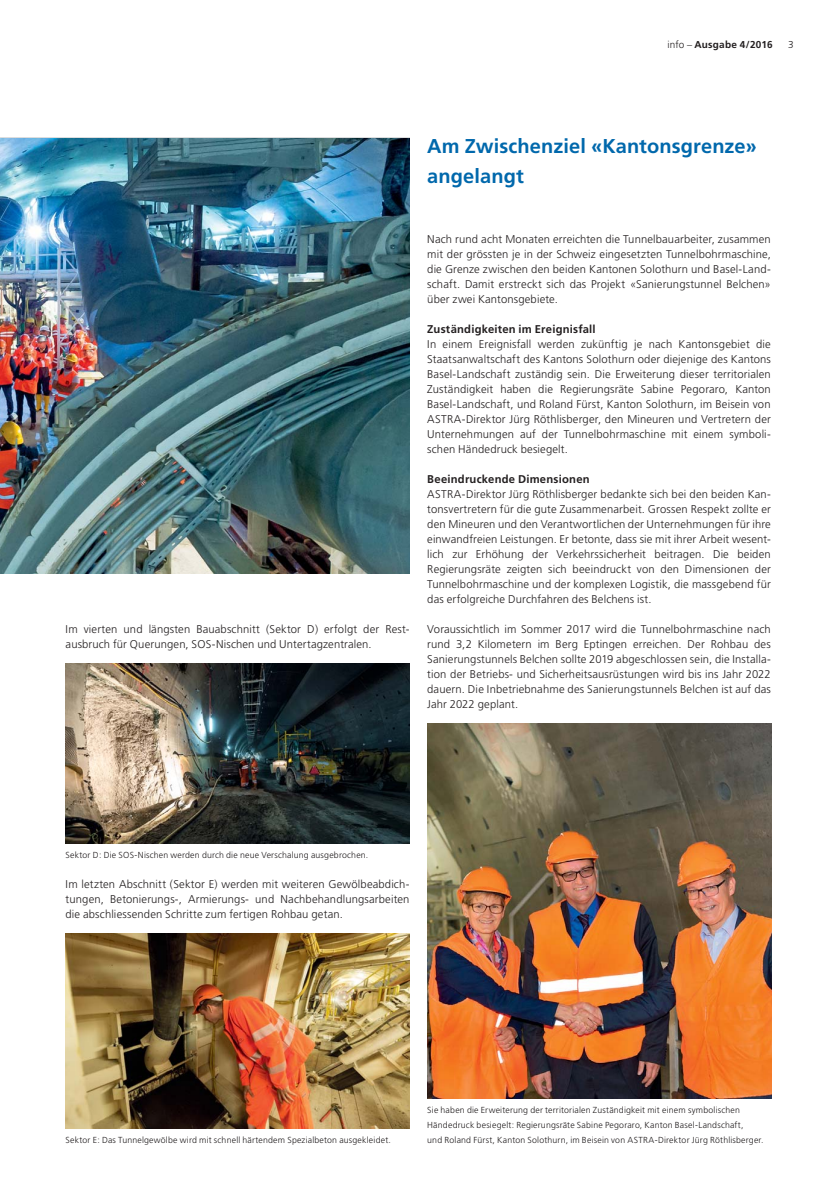
<style>
.page{position:relative;width:824px;height:1191px;background:#fff}
.page>*{position:absolute;margin:0;border:0;box-sizing:border-box;transform-origin:0 0}
.t1{font:700 20px/30px "Frutiger";letter-spacing:.005em;color:#0068ac}
.t2{font:300 11.25px/15px "Frutiger";letter-spacing:.01em;color:#231f20;text-align:justify}
.t3{font:700 11.25px "Frutiger";letter-spacing:.02em;color:#231f20}
.t4{font:700 10px "Frutiger";letter-spacing:.025em;color:#231f20}
.t5{font:300 10px "Frutiger";color:#231f20}
.t6{font:300 8.75px/15px "Frutiger";letter-spacing:.02em;color:#231f20}
.s1{font-weight:300}
</style>
<div class="page">
<img style="left:0;top:139px;width:409px;height:434px">
<img style="left:66px;top:663px;width:343px;height:180px">
<img style="left:66px;top:933px;width:343px;height:195px">
<img style="left:427px;top:723px;width:344px;height:375px">
<p class="t4" style="left:667px;top:40px;width:107px"><span class="s1">info –</span> Ausgabe 4/2016</p>
<p class="t5" style="left:787px;top:40px;width:7px">3</p>
<h1 class="t1" style="left:427px;top:132px;width:331px">Am Zwischenziel «Kantonsgrenze» angelangt</h1>
<p class="t2" style="left:66px;top:622px;width:345px">Im vierten und längsten Bauabschnitt (Sektor D) erfolgt der Rest&shy;ausbruch für Querungen, SOS-Nischen und Untertagzentralen.</p>
<p class="t2" style="left:427px;top:232px;width:345px">Nach rund acht Monaten erreichten die Tunnelbauarbeiter, zusammen mit der grössten je in der Schweiz eingesetzten Tunnelbohr maschine, die Grenze zwischen den beiden Kantonen Solothurn und Basel-Land&shy;schaft. Damit erstreckt sich das Projekt «Sanierungstunnel Belchen» über zwei Kantonsgebiete.</p>
<p class="t3" style="left:427px;top:323px;width:170px">Zuständigkeiten im Ereignisfall</p>
<p class="t2" style="left:427px;top:337px;width:345px">In einem Ereignisfall werden zukünftig je nach Kantonsgebiet die Staatsanwaltschaft des Kantons Solothurn oder diejenige des Kantons Basel-Landschaft zuständig sein. Die Erweiterung dieser territorialen Zuständigkeit haben die Regierungsräte Sabine Pegoraro, Kanton Basel-Landschaft, und Roland Fürst, Kanton Solothurn, im Beisein von ASTRA-Direktor Jürg Röthlisberger, den Mineuren und Vertretern der Unternehmungen auf der Tunnelbohrmaschine mit einem symboli&shy;schen Händedruck besiegelt.</p>
<p class="t3" style="left:427px;top:473px;width:164px">Beeindruckende Dimensionen</p>
<p class="t2" style="left:427px;top:487px;width:345px">ASTRA-Direktor Jürg Röthlisberger bedankte sich bei den beiden Kan&shy;tonsvertretern für die gute Zusammenarbeit. Grossen Respekt zollte er den Mineuren und den Verantwortlichen der Unternehmungen für ihre einwandfreien Leistungen. Er betonte, dass sie mit ihrer Arbeit wesent&shy;lich zur Erhöhung der Verkehrssicherheit beitragen. Die beiden Regierungs räte zeigten sich beeindruckt von den Dimensionen der Tunnelbohrmaschine und der komplexen Logistik, die massgebend für das erfolgreiche Durchfahren des Belchens ist.</p>
<p class="t2" style="left:427px;top:622px;width:345px">Voraussichtlich im Sommer 2017 wird die Tunnelbohrmaschine nach rund 3,2 Kilometern im Berg Eptingen erreichen. Der Rohbau des Sanierungstunnels Belchen sollte 2019 abgeschlossen sein, die Installa&shy;tion der Betriebs- und Sicherheitsausrüstungen wird bis ins Jahr 2022 dauern. Die Inbetriebnahme des Sanierungstunnels Belchen ist auf das Jahr 2022 geplant.</p>
<p class="t6" style="left:66px;top:848px;width:304px">Sektor D: Die SOS-Nischen werden durch die neue Verschalung ausgebrochen.</p>
<p class="t2" style="left:66px;top:877px;width:345px">Im letzten Abschnitt (Sektor E) werden mit weiteren Gewölbeabdich&shy;tungen, Betonierungs-, Armierungs- und Nachbehandlungsarbeiten die abschliessenden Schritte zum fertigen Rohbau getan.</p>
<p class="t6" style="left:66px;top:1133px;width:327px">Sektor E: Das Tunnelgewölbe wird mit schnell härtendem Spezialbeton ausgekleidet.</p>
<p class="t6" style="left:427px;top:1103px;width:338px">Sie haben die Erweiterung der territorialen Zuständigkeit mit einem symbolischen<br>Händedruck besiegelt: Regierungsräte Sabine Pegoraro, Kanton Basel-Landschaft,<br>und Roland Fürst, Kanton Solothurn, im Beisein von ASTRA-Direktor Jürg Röthlisberger.</p>
</div>
